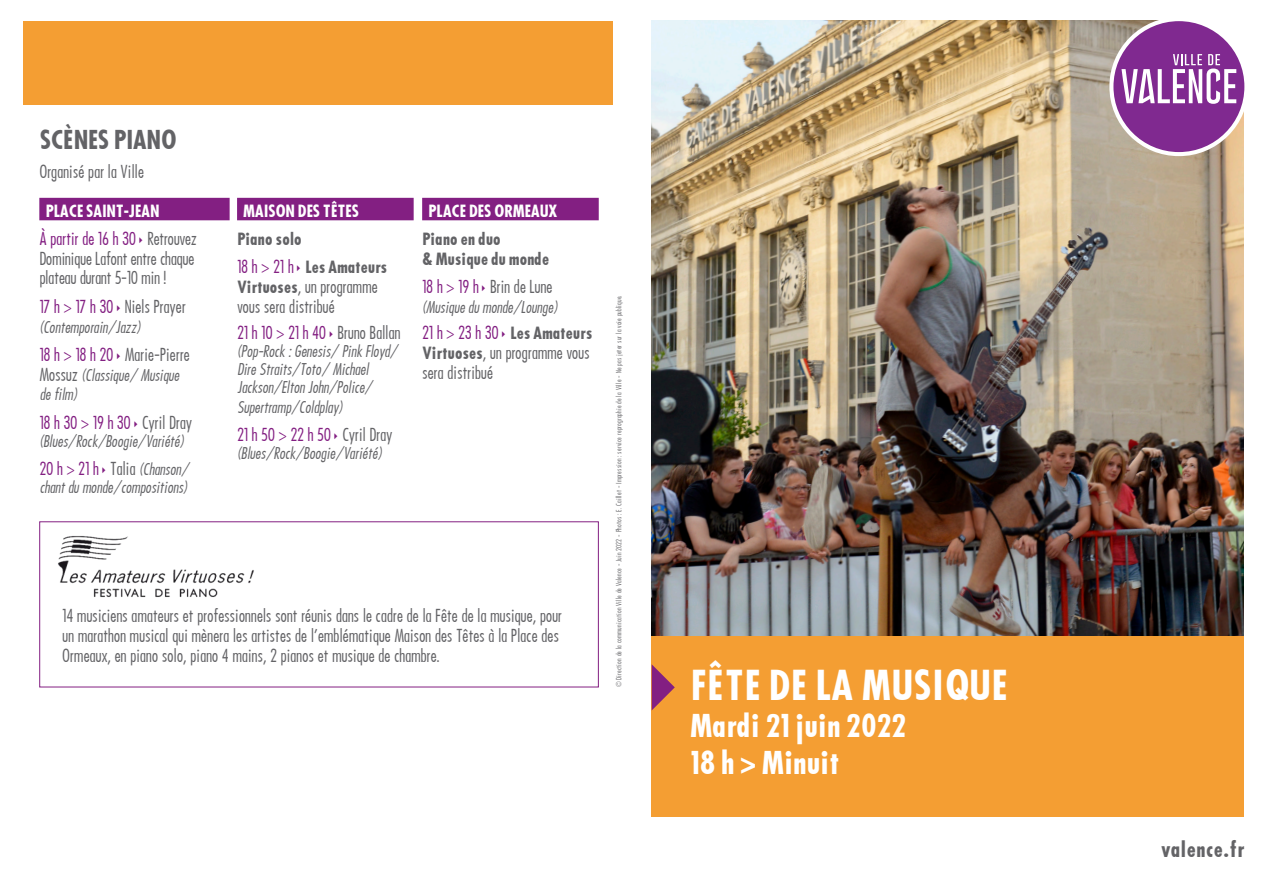
<style>
.page{position:relative;width:1263px;height:893px;background:#fff}
.page>*{position:absolute;margin:0;border:0;box-sizing:border-box;transform-origin:0 0}
.t1{font:700 40.35px "Futura Cond";color:#fff}
.t2{font:700 30.75px/36.9px "Futura Cond";letter-spacing:-.02em;color:#fff}
.t3{font:700 25.5px "Futura Cond";letter-spacing:-.02em;color:#636366}
.t4{font:700 21px "Futura Cond";color:#636366}
.t5{font:500 16.5px/19.8px "Futura Cond";letter-spacing:-.02em;color:#636366}
.t6{font:500 16.5px "Futura Cond";letter-spacing:-.02em;color:#831f82}
.t7{font:700 16.5px "Futura Cond";letter-spacing:-.02em;color:#fff}
.t8{font:700 16.5px/19.8px "Futura Cond";letter-spacing:-.02em;color:#636366}
.t9{font:italic 500 15px/18px "Futura Cond";color:#636366}
.t10{font:500 6.75px "Futura Cond";letter-spacing:.02em;color:#636366}
.s1{color:#831f82}
.s2{font-style:normal;font-size:16.5px}
.s3{color:#636366}
.s4{font-style:normal;font-size:16.5px;color:#831f82}
.s5{font-weight:700}
</style>
<div class="page">
<img style="left:652px;top:21px;width:592px;height:615px">
<div style="left:652px;top:636px;width:592px;height:180px;background:#f49e33"></div>
<svg style="left:1109px;top:20px;width:136px;height:136px"></svg>
<svg style="left:652px;top:664px;width:23px;height:46px"></svg>
<div style="left:23px;top:21px;width:589px;height:84px;background:#f49e33"></div>
<div style="left:237px;top:198px;width:177px;height:22px;background:#831f82"></div>
<div style="left:422px;top:198px;width:177px;height:22px;background:#831f82"></div>
<img style="left:58px;top:536px;width:196px;height:61px">
<div style="left:39px;top:198px;width:191px;height:22px;background:#831f82"></div>
<p class="t3" style="left:39px;top:123px;width:139px">SCÈNES PIANO</p>
<p class="t5" style="left:39px;top:161px;width:106px">Organisé par la Ville</p>
<p class="t7" style="left:45px;top:200px;width:116px">PLACE SAINT-JEAN</p>
<p class="t5" style="left:39px;top:229px;width:159px"><span class="s1">À partir de 16 h 30</span> Retrouvez<br>Dominique Lafont entre chaque plateau durant 5-10 min !</p>
<p class="t5" style="left:39px;top:297px;width:148px"><span class="s1">17 h &gt; 17 h 30</span> Niels Prayer</p>
<p class="t9" style="left:39px;top:318px;width:106px">(Contemporain/Jazz)</p>
<p class="t5" style="left:39px;top:345px;width:152px"><span class="s1">18 h &gt; 18 h 20</span> Marie-Pierre</p>
<p class="t9" style="left:39px;top:365px;width:145px;line-height:19.8px"><span class="s2">M o s s u z</span> (Classique/ Musique defilm)</p>
<p class="t6" style="left:39px;top:412px;width:154px">18 h 30 &gt; 19 h 30 <span class="s3">Cyril Dray</span></p>
<p class="t9" style="left:39px;top:432px;width:149px">(Blues/Rock/Boogie/Variété)</p>
<p class="t9" style="left:39px;top:460px;width:154px"><span class="s4">2 0 h &gt; 2 1 h</span> <span class="s2">T a l i a</span> (Chanson/ chantdumonde/compositions)</p>
<p class="t7" style="left:243px;top:200px;width:118px">MAISON DES TÊTES</p>
<p class="t8" style="left:237px;top:229px;width:66px">Piano solo</p>
<p class="t5" style="left:237px;top:257px;width:152px"><span class="s1">18 h &gt; 21 h</span> <span class="s5">Les Amateurs<br>Virtuoses</span>, un programme vous sera distribué</p>
<p class="t6" style="left:237px;top:322px;width:165px">21 h 10 &gt; 21 h 40 <span class="s3">Bruno Ballan</span></p>
<p class="t9" style="left:237px;top:342px;width:165px">(Pop-Rock:Genesis/ PinkFloyd/<br>DireStraits/Toto/ Michael<br>Jackson/EltonJohn/Police/</p>
<p class="t9" style="left:237px;top:398px;width:110px">Supertramp/Coldplay)</p>
<p class="t6" style="left:237px;top:424px;width:157px">21 h 50 &gt; 22 h 50 <span class="s3">Cyril Dray</span></p>
<p class="t9" style="left:237px;top:444px;width:149px">(Blues/Rock/Boogie/Variété)</p>
<p class="t7" style="left:428px;top:200px;width:131px">PLACE DES ORMEAUX</p>
<p class="t8" style="left:422px;top:229px;width:129px">Piano en duo<br>&amp; Musique du monde</p>
<p class="t5" style="left:422px;top:277px;width:132px"><span class="s1">18 h &gt; 19 h</span> Brin de Lune</p>
<p class="t9" style="left:422px;top:298px;width:140px">(Musiquedumonde/Lounge)</p>
<p class="t5" style="left:422px;top:323px;width:172px"><span class="s1">21 h &gt; 23 h 30</span> <span class="s5">Les Amateurs<br>Virtuoses</span>, un programme vous sera distribué</p>
<p class="t5" style="left:62px;top:606px;width:501px">14 musiciens amateurs et professionnels sont réunis dans le cadre de la Fête de la musique, pour un marathon musical qui mènera les artistes de l’emblématique Maison des Têtes à la Place des<br>Ormeaux, en piano solo, piano 4 mains, 2 pianos et musique de chambre.</p>
<p class="t10" style="left:614px;top:687px;width:394px;rotate:-90deg">© Direction de la communication Ville de Valence - Juin 2022 - Photos : E. Caillet - Impression : service reprographie de la Ville - Ne pas jeter sur la voie publique.</p>
<p class="t1" style="left:690px;top:659px;width:318px">FÊTE DE LA MUSIQUE</p>
<p class="t2" style="left:690px;top:707px;width:218px">Mardi 21 juin 2022<br>18 h &gt; Minuit</p>
<p class="t4" style="left:1160px;top:836px;width:85px">valence.fr</p>
</div>
